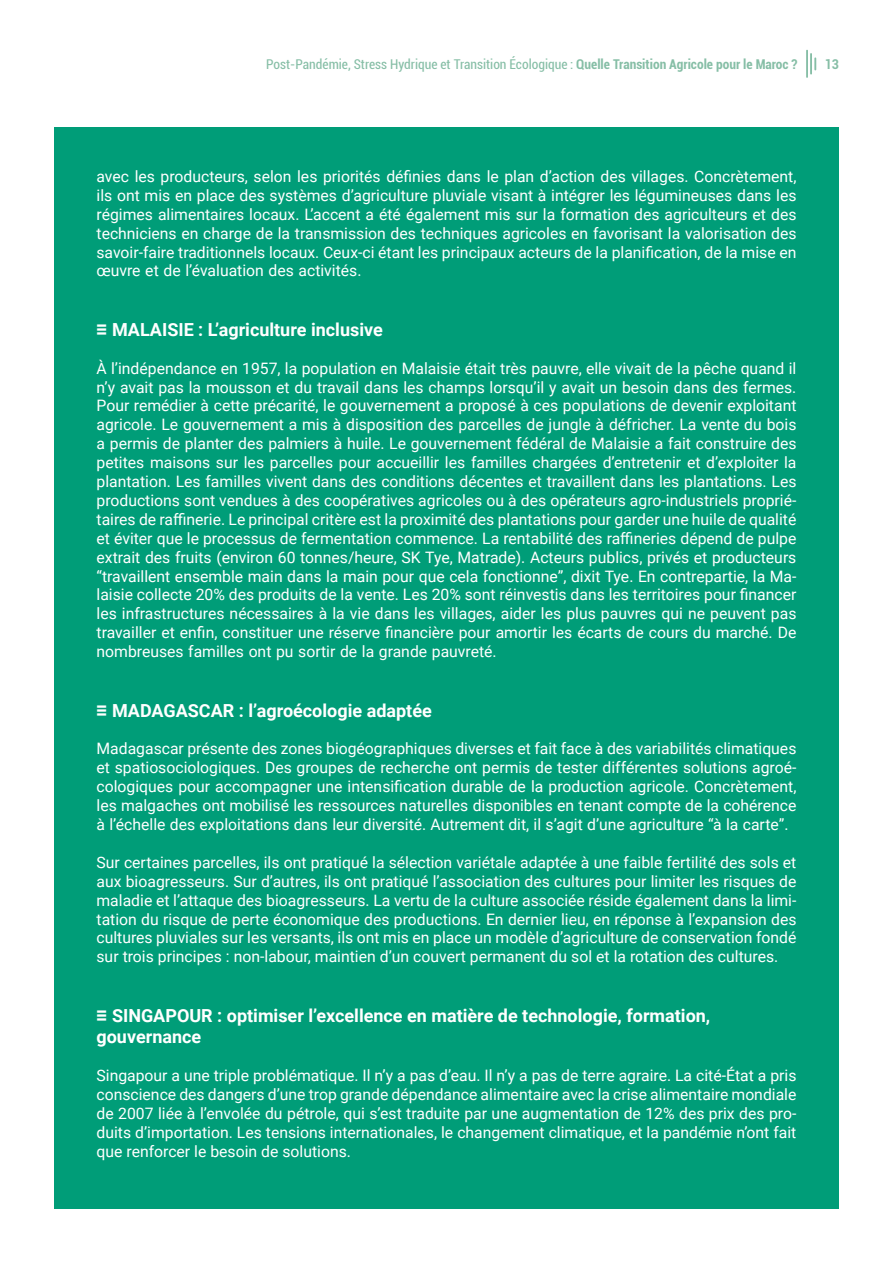
<style>
.page{position:relative;width:893px;height:1263px;background:#fff}
.page>*{position:absolute;margin:0;border:0;box-sizing:border-box;transform-origin:0 0}
.t1{font:700 18px/21.6px "Roboto";color:#fff}
.t2{font:15.75px/18.9px "Roboto";color:#fff;text-align:justify}
.t3{font:condensed 13.5px "Roboto";color:#86bea6}
.t4{font:700 condensed 13.5px "Roboto";color:#86bea6}
.s1{font-weight:700}
.s2{font-family:"Arial"}
</style>
<div class="page">
<svg style="left:806px;top:50px;width:10px;height:28px"></svg>
<div style="left:54px;top:128px;width:785px;height:1081px;background:#009d78"></div>
<p class="t3" style="left:266px;top:55px;width:533px">Post-Pandémie, Stress Hydrique et Transition Écologique : <span class="s1">Quelle Transition Agricole pour le Maroc ?</span></p>
<p class="t4" style="left:825px;top:55px;width:16px">13</p>
<p class="t2" style="left:97px;top:166px;width:701px">avec les producteurs, selon les priorités définies dans le plan d’action des villages. Concrètement, ils ont mis en place des systèmes d’agriculture pluviale visant à intégrer les légumineuses dans les régimes alimentaires locaux. L’accent a été également mis sur la formation des agriculteurs et des techniciens en charge de la transmission des techniques agricoles en favorisant la valorisation des savoir-faire traditionnels locaux. Ceux-ci étant les principaux acteurs de la planification, de la mise en œuvre et de l’évaluation des activités.</p>
<p class="t1" style="left:97px;top:318px;width:288px"><span class="s2">≡</span> MALAISIE : L’agriculture inclusive</p>
<p class="t2" style="left:97px;top:358px;width:701px">À l’indépendance en 1957, la population en Malaisie était très pauvre, elle vivait de la pêche quand il n’y avait pas la mousson et du travail dans les champs lorsqu’il y avait un besoin dans des fermes.<br>Pour remédier à cette précarité, le gouvernement a proposé à ces populations de devenir exploitant agricole. Le gouvernement a mis à disposition des parcelles de jungle à défricher. La vente du bois a permis de planter des palmiers à huile. Le gouvernement fédéral de Malaisie a fait construire des petites maisons sur les parcelles pour accueillir les familles chargées d’entretenir et d’exploiter la plantation. Les familles vivent dans des conditions décentes et travaillent dans les plantations. Les productions sont vendues à des coopératives agricoles ou à des opérateurs agro-industriels proprié&shy;taires de raffinerie. Le principal critère est la proximité des plantations pour garder une huile de qualité et éviter que le processus de fermentation commence. La rentabilité des raffineries dépend de pulpe extrait des fruits (environ 60 tonnes/heure, SK Tye, Matrade). Acteurs publics, privés et producteurs “travaillent ensemble main dans la main pour que cela fonctionne”, dixit Tye. En contrepartie, la Ma&shy;laisie collecte 20% des produits de la vente. Les 20% sont réinvestis dans les territoires pour financer les infrastructures nécessaires à la vie dans les villages, aider les plus pauvres qui ne peuvent pas travailler et enfin, constituer une réserve financière pour amortir les écarts de cours du marché. De nombreuses familles ont pu sortir de la grande pauvreté.</p>
<p class="t1" style="left:97px;top:699px;width:337px"><span class="s2">≡</span> MADAGASCAR : l’agroécologie adaptée</p>
<p class="t2" style="left:97px;top:739px;width:701px">Madagascar présente des zones biogéographiques diverses et fait face à des variabilités climatiques et spatiosociologiques. Des groupes de recherche ont permis de tester différentes solutions agroé&shy;cologiques pour accompagner une intensification durable de la production agricole. Concrètement, les malgaches ont mobilisé les ressources naturelles disponibles en tenant compte de la cohérence à l’échelle des exploitations dans leur diversité. Autrement dit, il s’agit d’une agriculture “à la carte”.</p>
<p class="t2" style="left:97px;top:852px;width:701px">Sur certaines parcelles, ils ont pratiqué la sélection variétale adaptée à une faible fertilité des sols et aux bioagresseurs. Sur d’autres, ils ont pratiqué l’association des cultures pour limiter les risques de maladie et l’attaque des bioagresseurs. La vertu de la culture associée réside également dans la limi&shy;tation du risque de perte économique des productions. En dernier lieu, en réponse à l’expansion des cultures pluviales sur les versants, ils ont mis en place un modèle d’agriculture de conservation fondé sur trois principes : non-labour, maintien d’un couvert permanent du sol et la rotation des cultures.</p>
<p class="t1" style="left:97px;top:1004px;width:615px"><span class="s2">≡</span> SINGAPOUR : optimiser l’excellence en matière de technologie, formation, gouvernance</p>
<p class="t2" style="left:97px;top:1065px;width:701px">Singapour a une triple problématique. Il n’y a pas d’eau. Il n’y a pas de terre agraire. La cité-État a pris conscience des dangers d’une trop grande dépendance alimentaire avec la crise alimentaire mondiale de 2007 liée à l’envolée du pétrole, qui s’est traduite par une augmentation de 12% des prix des pro&shy;duits d’importation. Les tensions internationales, le changement climatique, et la pandémie n’ont fait que renforcer le besoin de solutions.</p>
</div>
